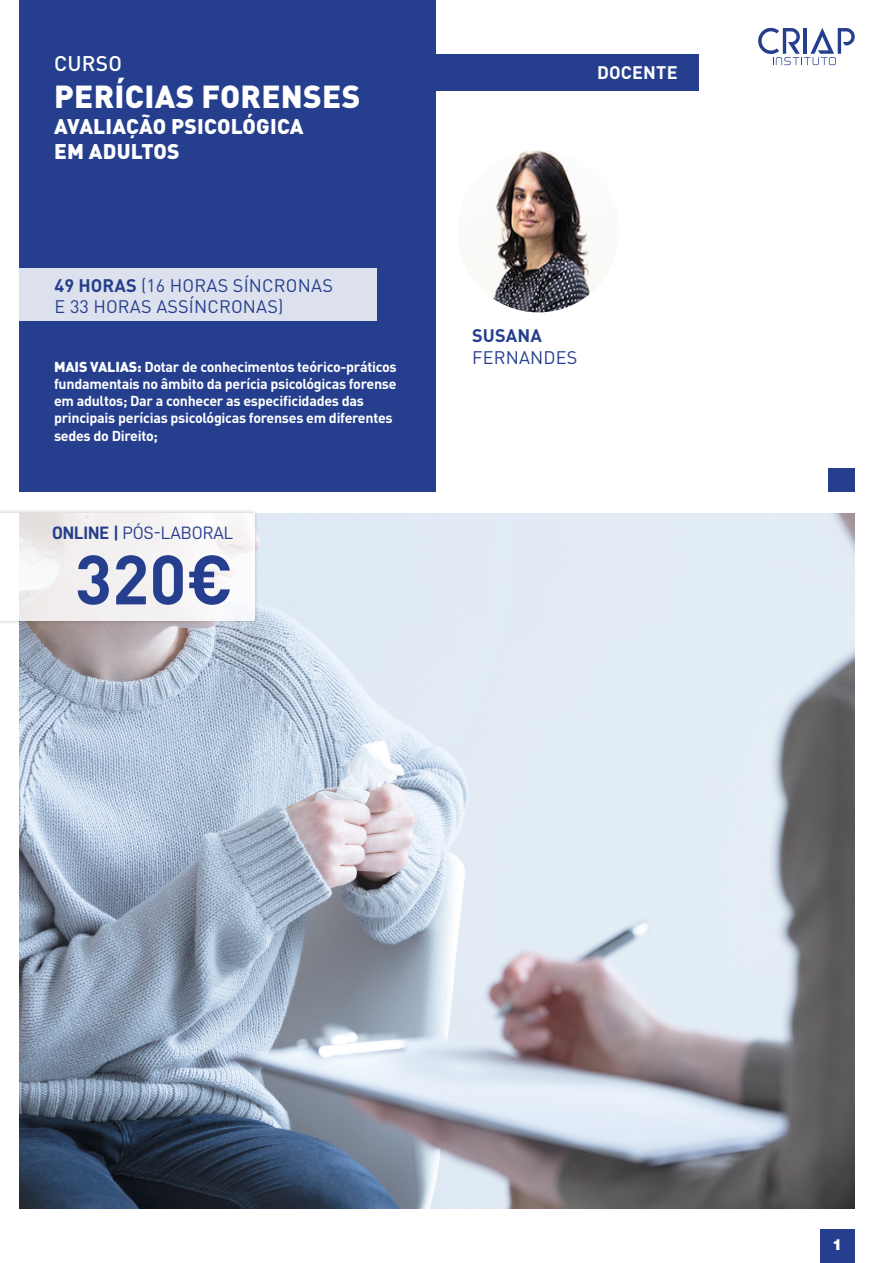
<style>
.page{position:relative;width:893px;height:1263px;background:#fff}
.page>*{position:absolute;margin:0;border:0;box-sizing:border-box;transform-origin:0 0}
.t1{font:700 68.55px "DIN Pro";color:#253f8e}
.t2{font:900 31.5px "DIN Pro";letter-spacing:.01em;color:#fff}
.t3{font:900 21px "DIN Pro";letter-spacing:.01em;color:#fff}
.t4{font:500 21px "DIN Pro";letter-spacing:.01em;color:#fff}
.t5{font:18px/21.6px "DIN Pro";letter-spacing:.01em;color:#253f8e}
.t6{font:18px "D DIN";color:#253f8e}
.t7{font:700 18px "DIN Pro";letter-spacing:.01em;color:#fff}
.t8{font:700 18px "DIN Pro";letter-spacing:.01em;color:#253f8e}
.t9{font:900 15px "Helvetica LT Std";color:#fff}
.t10{font:700 14.25px/17.1px "DIN Pro";letter-spacing:-.02em;color:#fff}
.s1{font-weight:700}
.s2{font-weight:900}
.s3{font-family:"D DIN Bold"}
</style>
<div class="page">
<div style="left:820px;top:1229px;width:35px;height:34px;background:#253f8e"></div>
<div style="left:424px;top:54px;width:275px;height:37px;background:#253f8e"></div>
<div style="left:19px;top:0;width:417px;height:492px;background:#253f8e"></div>
<img style="left:19px;top:513px;width:836px;height:696px">
<div style="left:0;top:268px;width:376px;height:52px;background:#dde1ed"></div>
<div style="left:0;top:509px;width:259px;height:116px;background:#231f20;opacity:.28"></div>
<svg style="left:0;top:513px;width:254px;height:108px;fill:#f4f1f2"></svg>
<img style="left:457px;top:150px;width:162px;height:162px;border-radius:81px">
<div style="left:829px;top:468px;width:26px;height:24px;background:#253f8e"></div>
<svg style="left:758px;top:28px;width:97px;height:37px"></svg>
<p class="t4" style="left:54px;top:49px;width:69px">CURSO</p>
<p class="t2" style="left:54px;top:76px;width:308px">PERÍCIAS FORENSES</p>
<p class="t3" style="left:54px;top:112px;width:251px">AVALIAÇÃO PSICOLÓGICA</p>
<p class="t3" style="left:54px;top:137px;width:127px">EM ADULTOS</p>
<p class="t5" style="left:55px;top:274px;width:280px"><span class="s1">49 HORAS</span> (16 HORAS SÍNCRONAS<br>E 33 HORAS ASSÍNCRONAS)</p>
<p class="t10" style="left:54px;top:358px;width:344px"><span class="s2">MAIS VALIAS:</span> Dotar de conhecimentos teórico-práticos fundamentais no âmbito da perícia psicológicas forense em adultos; Dar a conhecer as especificidades das principais perícias psicológicas forenses em diferentes sedes do Direito;</p>
<p class="t6" style="left:52px;top:523px;width:183px"><span class="s3">ONLINE |</span> PÓS-LABORAL</p>
<p class="t1" style="left:75px;top:533px;width:160px">320€</p>
<p class="t7" style="left:597px;top:60px;width:82px">DOCENTE</p>
<p class="t8" style="left:472px;top:323px;width:71px">SUSANA</p>
<p class="t5" style="left:472px;top:346px;width:107px">FERNANDES</p>
<p class="t9" style="left:832px;top:1235px;width:12px">1</p>
</div>
